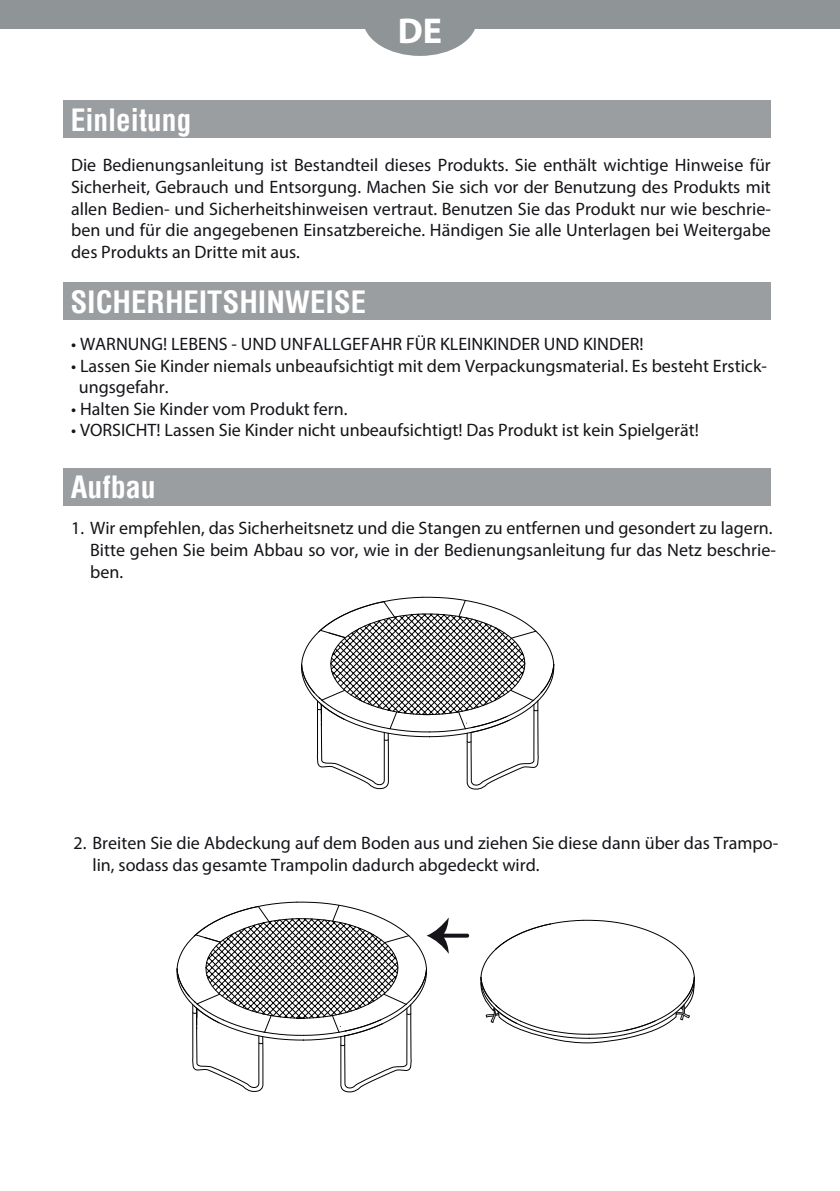
<style>
.page{position:relative;width:840px;height:1191px;background:#fff}
.page>*{position:absolute;margin:0;border:0;box-sizing:border-box;transform-origin:0 0}
.t1{font:700 36px "Myriad Pro";color:#fff}
.t2{font:700 condensed 30px "Helvetica";color:#fff}
.t3{font:18px/21.6px "Myriad Pro";color:#161319}
</style>
<div class="page">
<div style="left:0;top:0;width:839px;height:28px;background:#8f9497"></div>
<svg style="left:363px;top:28px;width:113px;height:28px"></svg>
<div style="left:64px;top:100px;width:706px;height:38px;background:#9b9ea0"></div>
<div style="left:63px;top:282px;width:707px;height:38px;background:#9b9ea0"></div>
<div style="left:64px;top:468px;width:706px;height:37px;background:#9b9ea0"></div>
<svg style="left:176px;top:596px;width:518px;height:497px"></svg>
<h2 class="t2" style="left:71px;top:100px;width:122px">Einleitung</h2>
<h1 class="t1" style="left:397px;top:8px;width:46px">DE</h1>
<p class="t3" style="left:71px;top:154px;width:701px;text-align:justify">Die Bedienungsanleitung ist Bestandteil dieses Produkts. Sie enthält wichtige Hinweise für Sicherheit, Gebrauch und Entsorgung. Machen Sie sich vor der Benutzung des Produkts mit allen Bedien- und Sicherheitshinweisen vertraut. Benutzen Sie das Produkt nur wie beschrie&shy;ben und für die angegebenen Einsatzbereiche. Händigen Sie alle Unterlagen bei Weitergabe des Produkts an Dritte mit aus.</p>
<h2 class="t2" style="left:70px;top:282px;width:297px">SICHERHEITSHINWEISE</h2>
<p class="t3" style="left:71px;top:333px;width:573px">• WARNUNG! LEBENS - UND UNFALLGEFAHR FÜR KLEINKINDER UND KINDER!</p>
<p class="t3" style="left:79px;top:354px;width:689px;text-indent:-8px">• Lassen Sie Kinder niemals unbeaufsichtigt mit dem Verpackungsmaterial. Es besteht Erstick&shy;ungsgefahr.</p>
<p class="t3" style="left:71px;top:398px;width:277px">• Halten Sie Kinder vom Produkt fern.</p>
<p class="t3" style="left:71px;top:419px;width:629px">• VORSICHT! Lassen Sie Kinder nicht unbeaufsichtigt! Das Produkt ist kein Spielgerät!</p>
<h2 class="t2" style="left:71px;top:468px;width:87px">Aufbau</h2>
<p class="t3" style="left:90px;top:517px;width:687px;text-indent:-19px">1. Wir empfehlen, das Sicherheitsnetz und die Stangen zu entfernen und gesondert zu lagern.<br>Bitte gehen Sie beim Abbau so vor, wie in der Bedienungsanleitung fur das Netz beschrie&shy;ben.</p>
<p class="t3" style="left:92px;top:832px;width:687px;text-indent:-19px">2. Breiten Sie die Abdeckung auf dem Boden aus und ziehen Sie diese dann über das Trampo&shy;lin, sodass das gesamte Trampolin dadurch abgedeckt wird.</p>
</div>
